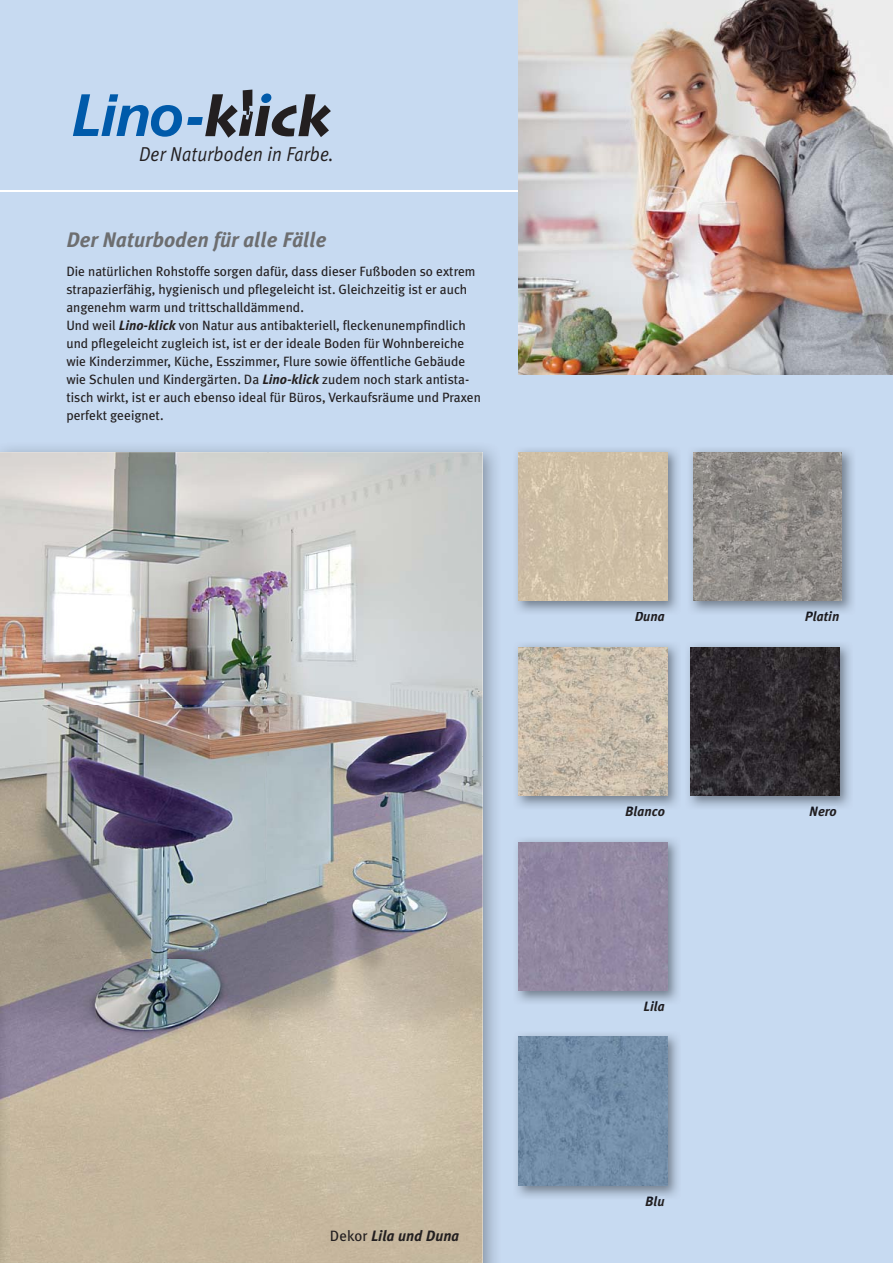
<style>
.page{position:relative;width:893px;height:1263px;background:#c7daf1}
.page>*{position:absolute;margin:0;border:0;box-sizing:border-box;transform-origin:0 0}
.t1{font:italic 700 21px "Meta Plus";color:#6d6e70}
.t2{font:italic 20.1px "Meta Plus Normal";letter-spacing:.01em;color:#231f20;scale:.9 1}
.t3{font:italic 700 15px "Meta Plus";color:#231f20}
.t4{font:13.5px/18px "Meta Plus";color:#231f20}
.t5{font:italic 700 13.5px "Meta Plus";color:#13151e}
.s1{font-weight:700;font-style:italic}
.s2{font-weight:400;font-style:normal}
</style>
<div class="page">
<img style="left:0;top:452px;width:483px;height:811px">
<img style="left:0;top:978px;width:10px;height:285px">
<svg style="left:73px;top:90px;width:258px;height:48px"></svg>
<hr style="left:0;top:190px;width:893px;height:2px;background:#fff">
<img style="left:519px;top:0;width:374px;height:374px">
<img style="left:516px;top:644px;width:162px;height:163px">
<img style="left:626px;top:806px;width:38px;height:1px">
<img style="left:519px;top:647px;width:148px;height:149px">
<img style="left:688px;top:644px;width:162px;height:163px">
<img style="left:691px;top:647px;width:148px;height:149px">
<img style="left:516px;top:449px;width:162px;height:163px">
<img style="left:519px;top:452px;width:148px;height:149px">
<img style="left:690px;top:449px;width:163px;height:163px">
<img style="left:805px;top:611px;width:34px;height:1px">
<img style="left:693px;top:452px;width:149px;height:149px">
<img style="left:516px;top:1034px;width:162px;height:163px">
<img style="left:646px;top:1196px;width:19px;height:1px">
<img style="left:519px;top:1037px;width:148px;height:149px">
<img style="left:516px;top:839px;width:162px;height:163px">
<img style="left:644px;top:1001px;width:21px;height:1px">
<div style="left:519px;top:842px;width:148px;height:149px;background:#9288a2"></div>
<h2 class="t2" style="left:139px;top:142px;width:218px">Der Naturboden in Farbe.</h2>
<h1 class="t1" style="left:66px;top:231px;width:262px">Der Naturboden für alle Fälle</h1>
<p class="t4" style="left:66px;top:263px;width:416px">Die natürlichen Rohstoffe sorgen dafür, dass dieser Fußboden so extrem strapazierfähig, hygienisch und pflegeleicht ist. Gleichzeitig ist er auch angenehm warm und trittschalldämmend.<br>Und weil <span class="s1">Lino-klick</span> von Natur aus antibakteriell, fleckenunempfindlich und pflegeleicht zugleich ist, ist er der ideale Boden für Wohnbereiche wie Kinderzimmer, Küche, Esszimmer, Flure sowie öffentliche Gebäude wie Schulen und Kindergärten. Da <span class="s1">Lino-klick</span> zudem noch stark antista&shy;tisch wirkt, ist er auch ebenso ideal für Büros, Verkaufsräume und Praxen perfekt geeignet.</p>
<p class="t3" style="left:330px;top:1229px;width:131px"><span class="s2">Dekor</span> Lila und Duna</p>
<p class="t5" style="left:635px;top:611px;width:32px">Duna</p>
<p class="t5" style="left:805px;top:611px;width:36px">Platin</p>
<p class="t5" style="left:625px;top:806px;width:41px">Blanco</p>
<p class="t5" style="left:809px;top:806px;width:29px">Nero</p>
<p class="t5" style="left:643px;top:1001px;width:23px">Lila</p>
<p class="t5" style="left:645px;top:1196px;width:21px">Blu</p>
</div>
